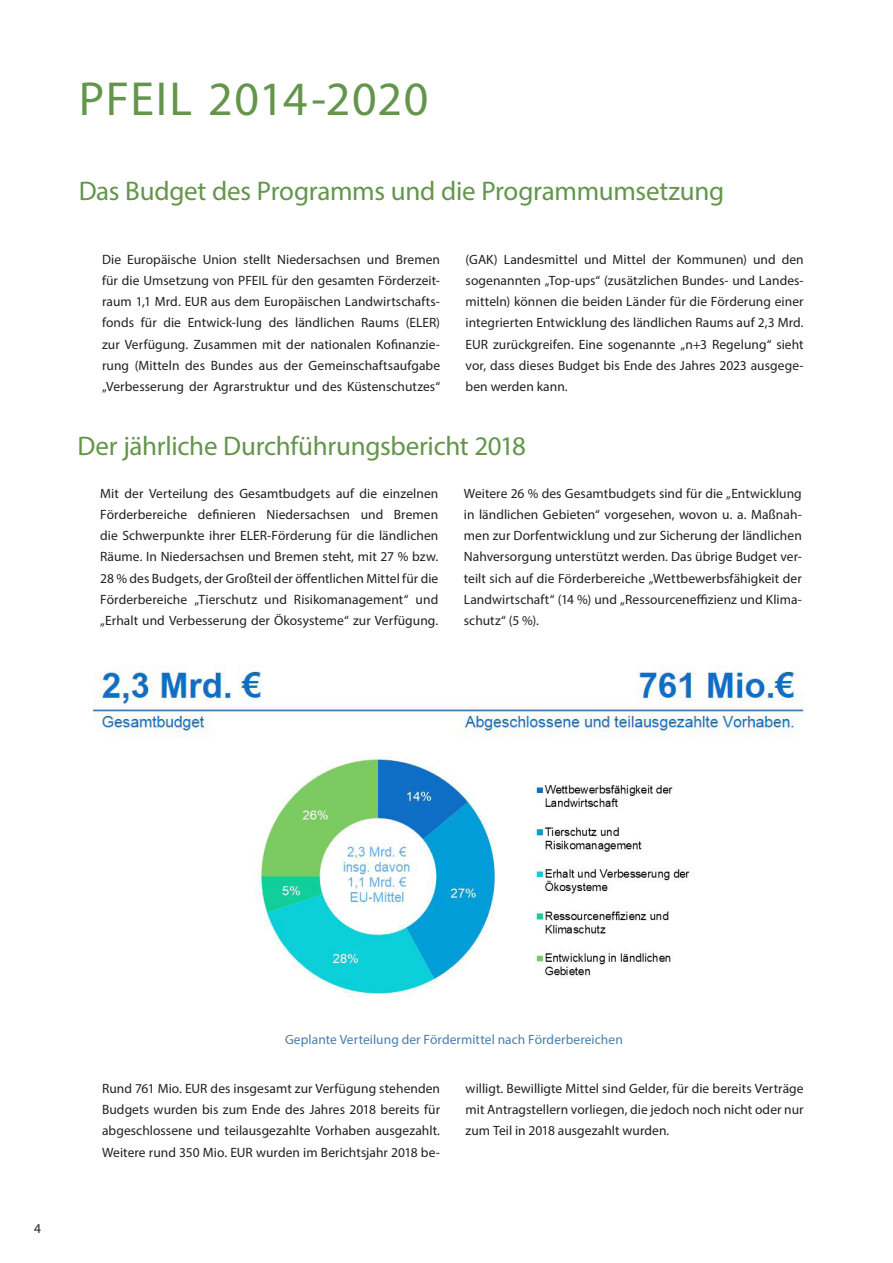
<style>
.page{position:relative;width:893px;height:1263px;background:#fff}
.page>*{position:absolute;margin:0;border:0;box-sizing:border-box;transform-origin:0 0}
.t1{font:48px "Myriad Pro";letter-spacing:.03em;color:#63954a}
.t2{font:27px "Myriad Pro";letter-spacing:-.01em;color:#63954a}
.t3{font:13.5px/21.3px "Myriad Pro";letter-spacing:.005em;color:#231f20;text-align:justify}
.t4{font:13.5px "Myriad Pro";letter-spacing:.005em;color:#487ead}
</style>
<div class="page">
<img style="left:256px;top:756px;width:434px;height:242px">
<img style="left:94px;top:665px;width:710px;height:73px">
<p class="t1" style="left:79px;top:69px;width:351px">PFEIL 2014-2020</p>
<p class="t2" style="left:79px;top:174px;width:647px">Das Budget des Programms und die Programmumsetzung</p>
<p class="t3" style="left:102px;top:248px;width:340px">Die Europäische Union stellt Niedersachsen und Bremen für die Umsetzung von PFEIL für den gesamten Förderzeit&shy;raum 1,1 Mrd. EUR aus dem Europäischen Landwirtschafts&shy;fonds für die Entwick-lung des ländlichen Raums (ELER) zur Verfügung. Zusammen mit der nationalen Kofinanzie&shy;rung (Mitteln des Bundes aus der Gemeinschaftsaufgabe „Verbesserung der Agrarstruktur und des Küstenschutzes“</p>
<p class="t3" style="left:466px;top:248px;width:340px">(GAK) Landesmittel und Mittel der Kommunen) und den sogenannten „Top-ups“ (zusätzlichen Bundes- und Landes&shy;mitteln) können die beiden Länder für die Förderung einer integrierten Entwicklung des ländlichen Raums auf 2,3 Mrd.<br>EUR zurückgreifen. Eine sogenannte „n+3 Regelung“ sieht vor, dass dieses Budget bis Ende des Jahres 2023 ausgege&shy;ben werden kann.</p>
<p class="t2" style="left:78px;top:429px;width:450px">Der jährliche Durchführungsbericht 2018</p>
<p class="t3" style="left:100px;top:482px;width:340px">Mit der Verteilung des Gesamtbudgets auf die einzelnen Förderbereiche definieren Niedersachsen und Bremen die Schwerpunkte ihrer ELER-Förderung für die ländlichen Räume. In Niedersachsen und Bremen steht, mit 27 % bzw.<br>28 % des Budgets, der Großteil der öffentlichen Mittel für die Förderbereiche „Tierschutz und Risikomanagement“ und „Erhalt und Verbesserung der Ökosysteme“ zur Verfügung.</p>
<p class="t3" style="left:464px;top:482px;width:340px">Weitere 26 % des Gesamtbudgets sind für die „Entwicklung in ländlichen Gebieten“ vorgesehen, wovon u. a. Maßnah&shy;men zur Dorfentwicklung und zur Sicherung der ländlichen Nahversorgung unterstützt werden. Das übrige Budget ver&shy;teilt sich auf die Förderbereiche „Wettbewerbsfähigkeit der Landwirtschaft“ (14 %) und „Ressourceneffizienz und Klima&shy;schutz“ (5 %).</p>
<p class="t3" style="left:34px;top:1218px;width:8px">4</p>
<p class="t4" style="left:285px;top:1031px;width:339px">Geplante Verteilung der Fördermittel nach Förderbereichen</p>
<p class="t3" style="left:102px;top:1077px;width:340px">Rund 761 Mio. EUR des insgesamt zur Verfügung stehenden Budgets wurden bis zum Ende des Jahres 2018 bereits für abgeschlossene und teilausgezahlte Vorhaben ausgezahlt.<br>Weitere rund 350 Mio. EUR wurden im Berichtsjahr 2018 be-</p>
<p class="t3" style="left:466px;top:1077px;width:340px">willigt. Bewilligte Mittel sind Gelder, für die bereits Verträge mit Antragstellern vorliegen, die jedoch noch nicht oder nur zum Teil in 2018 ausgezahlt wurden.</p>
</div>
